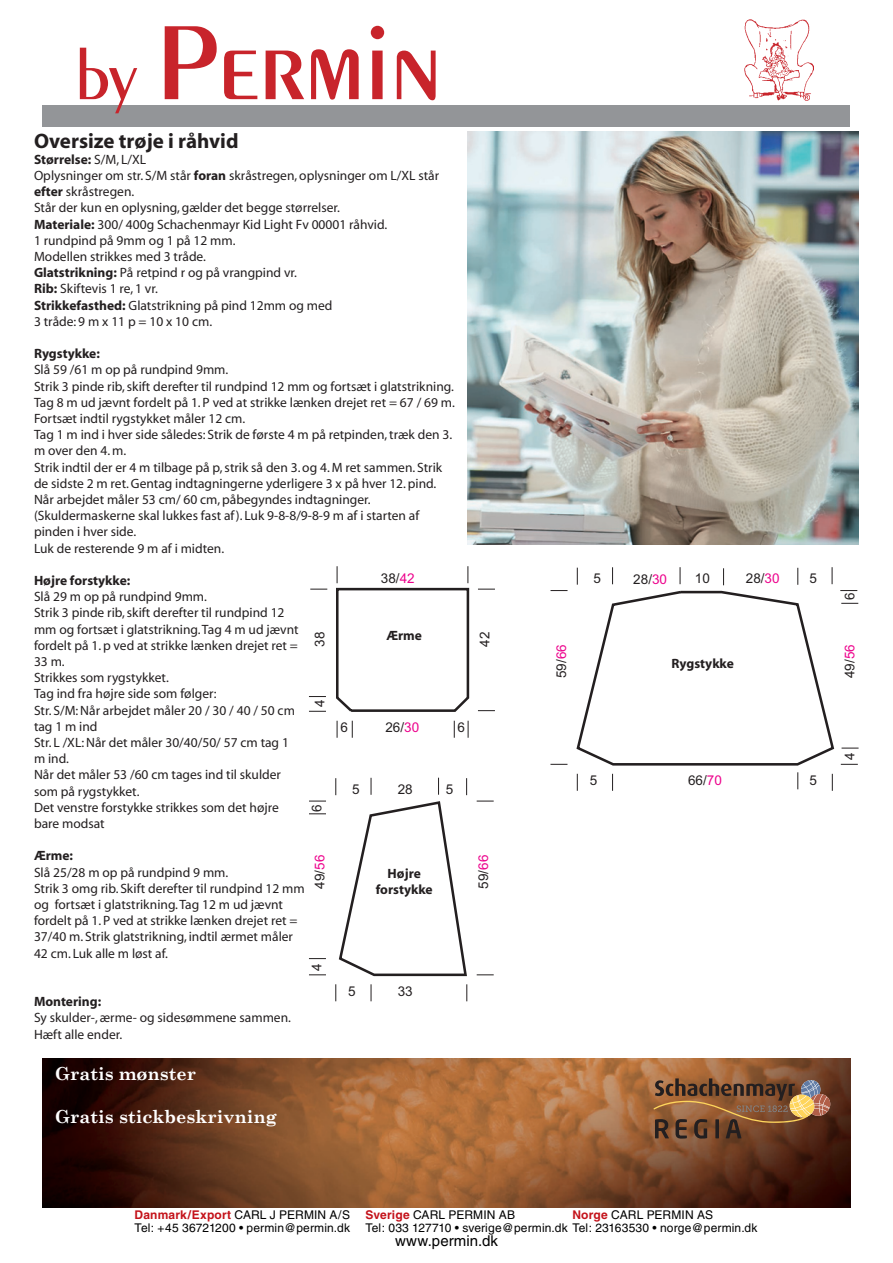
<style>
.page{position:relative;width:893px;height:1263px;background:#fff}
.page>*{position:absolute;margin:0;border:0;box-sizing:border-box;transform-origin:0 0}
.t1{font:112.5px "Penguin Plain";color:#c8242b}
.t2{font:700 21px "Myriad";color:#231f20}
.t3{font:700 18px "Century Schoolbook";color:#fff}
.t4{font:15px "Helvetica";letter-spacing:.005em;color:#000}
.t5{font:13.5px/16.2px "Myriad";color:#231f20}
.t6{font:13.5px/16.2px "Arial";color:#231f20}
.t7{font:700 13.5px/16.2px "Myriad";color:#231f20;text-align:center}
.t8{font:12px "Helvetica";letter-spacing:.01em;color:#000}
.t9{font:700 12px "Helvetica";letter-spacing:.015em;color:#c4121a}
.s1{font-size:72px}
.s2{font-weight:700}
.s3{color:#ed028c}
.s4{font-weight:400;color:#000}
.s5{font-weight:700;color:#c4121a}
</style>
<div class="page">
<div style="left:43px;top:106px;width:807px;height:21px;background:#939598"></div>
<img style="left:745px;top:20px;width:68px;height:80px">
<img style="left:43px;top:1058px;width:807px;height:150px">
<svg style="left:653px;top:1078px;width:177px;height:60px;background:#805637"></svg>
<img style="left:467px;top:132px;width:392px;height:413px">
<svg style="left:576px;top:590px;width:259px;height:176px"></svg>
<svg style="left:797px;top:772px;width:1px;height:17px"></svg>
<svg style="left:832px;top:567px;width:1px;height:17px"></svg>
<svg style="left:841px;top:603px;width:17px;height:1px"></svg>
<svg style="left:840px;top:590px;width:17px;height:1px"></svg>
<svg style="left:841px;top:764px;width:17px;height:1px"></svg>
<svg style="left:842px;top:748px;width:17px;height:1px"></svg>
<svg style="left:723px;top:568px;width:1px;height:17px"></svg>
<svg style="left:612px;top:774px;width:1px;height:17px"></svg>
<svg style="left:612px;top:567px;width:1px;height:17px"></svg>
<svg style="left:550px;top:764px;width:17px;height:1px"></svg>
<svg style="left:680px;top:567px;width:1px;height:17px"></svg>
<svg style="left:551px;top:590px;width:17px;height:1px"></svg>
<svg style="left:797px;top:568px;width:1px;height:17px"></svg>
<svg style="left:832px;top:774px;width:1px;height:17px"></svg>
<svg style="left:577px;top:774px;width:1px;height:17px"></svg>
<svg style="left:577px;top:568px;width:1px;height:17px"></svg>
<svg style="left:477px;top:801px;width:17px;height:1px"></svg>
<svg style="left:466px;top:984px;width:1px;height:17px"></svg>
<svg style="left:309px;top:813px;width:17px;height:1px"></svg>
<svg style="left:309px;top:958px;width:17px;height:1px"></svg>
<svg style="left:477px;top:974px;width:17px;height:1px"></svg>
<svg style="left:371px;top:984px;width:1px;height:17px"></svg>
<svg style="left:309px;top:974px;width:17px;height:1px"></svg>
<svg style="left:309px;top:801px;width:17px;height:1px"></svg>
<svg style="left:335px;top:984px;width:1px;height:17px"></svg>
<svg style="left:335px;top:778px;width:133px;height:199px"></svg>
<svg style="left:478px;top:589px;width:17px;height:1px"></svg>
<svg style="left:309px;top:696px;width:17px;height:1px"></svg>
<svg style="left:352px;top:721px;width:1px;height:17px"></svg>
<svg style="left:309px;top:711px;width:17px;height:1px"></svg>
<svg style="left:310px;top:589px;width:17px;height:1px"></svg>
<svg style="left:337px;top:721px;width:1px;height:17px"></svg>
<svg style="left:336px;top:566px;width:134px;height:146px"></svg>
<svg style="left:454px;top:721px;width:1px;height:17px"></svg>
<svg style="left:468px;top:721px;width:1px;height:17px"></svg>
<svg style="left:478px;top:710px;width:17px;height:1px"></svg>
<div style="left:658px;top:658px;width:89px;height:27px;background:#fff"></div>
<div style="left:360px;top:630px;width:89px;height:27px;background:#fff"></div>
<div style="left:366px;top:867px;width:76px;height:43px;background:#fff"></div>
<h1 class="t1" style="left:76px;top:-4px;width:368px"><span class="s1">by</span> Permin</h1>
<h2 class="t2" style="left:34px;top:130px;width:206px">Oversize trøje i råhvid</h2>
<p class="t5" style="left:34px;top:152px;width:407px"><span class="s2">Størrelse:</span> S/M, L/XL<br>Oplysninger om str. S/M står <span class="s2">foran</span> skråstregen, oplysninger om L/XL står <span class="s2">efter</span> skråstregen.<br>Står der kun en oplysning, gælder det begge størrelser.<br><span class="s2">Materiale:</span> 300/ 400g Schachenmayr Kid Light Fv 00001 råhvid.<br>1 rundpind på 9mm og 1 på 12 mm.<br>Modellen strikkes med 3 tråde.<br><span class="s2">Glatstrikning:</span> På retpind r og på vrangpind vr.<br><span class="s2">Rib:</span> Skiftevis 1 re, 1 vr.<br><span class="s2">Strikkefasthed:</span> Glatstrikning på pind 12mm og med<br>3 tråde: 9 m x 11 p = 10 x 10 cm.</p>
<p class="t7" style="left:34px;top:346px;width:67px">Rygstykke:</p>
<p class="t5" style="left:34px;top:362px;width:422px">Slå 59 /61 m op på rundpind 9mm.<br>Strik 3 pinde rib, skift derefter til rundpind 12 mm og fortsæt i glatstrikning.<br>Tag 8 m ud jævnt fordelt på 1. P ved at strikke lænken drejet ret = 67 / 69 m.<br>Fortsæt indtil rygstykket måler 12 cm.<br>Tag 1 m ind i hver side således: Strik de første 4 m på retpinden, træk den 3. m over den 4. m.<br>Strik indtil der er 4 m tilbage på p, strik så den 3. og 4. M ret sammen. Strik de sidste 2 m ret. Gentag indtagningerne yderligere 3 x på hver 12. pind.<br>Når arbejdet måler 53 cm/ 60 cm, påbegyndes indtagninger. (Skuldermaskerne skal lukkes fast af). Luk 9-8-8/9-8-9 m af i starten af pinden i hver side.<br>Luk de resterende 9 m af i midten.</p>
<p class="t7" style="left:34px;top:573px;width:98px">Højre forstykke:</p>
<p class="t5" style="left:34px;top:589px;width:266px">Slå 29 m op på rundpind 9mm.<br>Strik 3 pinde rib, skift derefter til rundpind 12 mm og fortsæt i glatstrikning. Tag 4 m ud jævnt fordelt på 1. p ved at strikke lænken drejet ret =<br>33 m.<br>Strikkes som rygstykket.<br>Tag ind fra højre side som følger:<br>Str. S/M: Når arbejdet måler 20 / 30 / 40 / 50 cm tag 1 m ind<br>Str. L /XL: Når det måler 30/40/50/ 57 cm tag 1 m ind.<br>Når det måler 53 /60 cm tages ind til skulder som på rygstykket.<br>Det venstre forstykke strikkes som det højre bare modsat</p>
<p class="t7" style="left:34px;top:848px;width:41px">Ærme:</p>
<p class="t5" style="left:34px;top:865px;width:272px">Slå 25/28 m op på rundpind 9 mm.<br>Strik 3 omg rib. Skift derefter til rundpind 12 mm og fortsæt i glatstrikning. Tag 12 m ud jævnt fordelt på 1. P ved at strikke lænken drejet ret = 37/40 m. Strik glatstrikning, indtil ærmet måler 42 cm. Luk alle m løst af.</p>
<p class="t7" style="left:34px;top:994px;width:69px">Montering:</p>
<p class="t5" style="left:34px;top:1010px;width:258px">Sy skulder-, ærme- og sidesømmene sammen.<br>Hæft alle ender.</p>
<p class="t6" style="left:381px;top:570px;width:35px">38/<span class="s3">42</span></p>
<p class="t7" style="left:386px;top:628px;width:37px">Ærme</p>
<p class="t6" style="left:312px;top:647px;width:17px;rotate:-90deg">83</p>
<p class="t6" style="left:477px;top:647px;width:17px;rotate:-90deg">24</p>
<p class="t6" style="left:385px;top:634px;width:37px">Ärmel</p>
<p class="t6" style="left:312px;top:707px;width:9px;rotate:-90deg">4</p>
<p class="t6" style="left:341px;top:719px;width:9px">6</p>
<p class="t6" style="left:385px;top:719px;width:35px">26/<span class="s3">30</span></p>
<p class="t6" style="left:458px;top:719px;width:9px">6</p>
<p class="t6" style="left:446px;top:781px;width:9px">5</p>
<p class="t6" style="left:352px;top:781px;width:9px">5</p>
<p class="t6" style="left:398px;top:782px;width:17px">28</p>
<p class="t6" style="left:309px;top:812px;width:9px;rotate:-90deg">6</p>
<p class="t6" style="left:312px;top:889px;width:35px;rotate:-90deg">/ 94 <span class="s3">65</span></p>
<p class="t6" style="left:476px;top:889px;width:35px;rotate:-90deg">/ 95 <span class="s3">66</span></p>
<p class="t7" style="left:376px;top:865px;width:58px">Højre forstykke</p>
<p class="t6" style="left:374px;top:872px;width:59px">Rechtes<br>Vorderteil</p>
<p class="t6" style="left:309px;top:971px;width:9px;rotate:-90deg">4</p>
<p class="t6" style="left:348px;top:983px;width:9px">5</p>
<p class="t6" style="left:398px;top:983px;width:17px">33</p>
<h3 class="t3" style="left:55px;top:1059px;width:142px">Gratis mønster</h3>
<h3 class="t3" style="left:55px;top:1102px;width:223px">Gratis stickbeskrivning</h3>
<p class="t6" style="left:553px;top:678px;width:35px;rotate:-90deg">/ 95 <span class="s3">66</span></p>
<p class="t6" style="left:594px;top:570px;width:9px">5</p>
<p class="t6" style="left:590px;top:773px;width:9px">5</p>
<p class="t6" style="left:633px;top:571px;width:35px">28/<span class="s3">30</span></p>
<p class="t6" style="left:695px;top:570px;width:17px">10</p>
<p class="t6" style="left:746px;top:570px;width:35px">28/<span class="s3">30</span></p>
<p class="t7" style="left:672px;top:656px;width:64px">Rygstykke</p>
<p class="t6" style="left:672px;top:661px;width:65px">Rückenteil</p>
<p class="t6" style="left:810px;top:570px;width:9px">5</p>
<p class="t6" style="left:842px;top:600px;width:9px;rotate:-90deg">6</p>
<p class="t6" style="left:842px;top:678px;width:35px;rotate:-90deg">/ 94 <span class="s3">65</span></p>
<p class="t6" style="left:688px;top:773px;width:35px">66/<span class="s3">70</span></p>
<p class="t6" style="left:810px;top:773px;width:9px">5</p>
<p class="t6" style="left:842px;top:760px;width:9px;rotate:-90deg">4</p>
<p class="t9" style="left:135px;top:1207px;width:217px">Danmark/Export <span class="s4">CARL J PERMIN A/S</span></p>
<p class="t8" style="left:365px;top:1207px;width:151px"><span class="s5">Sverige</span> CARL PERMIN AB</p>
<p class="t8" style="left:572px;top:1207px;width:142px"><span class="s5">Norge</span> CARL PERMIN AS</p>
<p class="t8" style="left:135px;top:1221px;width:217px">Tel: +45 36721200 • permin@permin.dk</p>
<p class="t8" style="left:365px;top:1221px;width:394px">Tel: 033 127710 • sverige@permin.dk Tel: 23163530 • norge@permin.dk</p>
<p class="t4" style="left:395px;top:1232px;width:104px">www.permin.dk</p>
</div>
